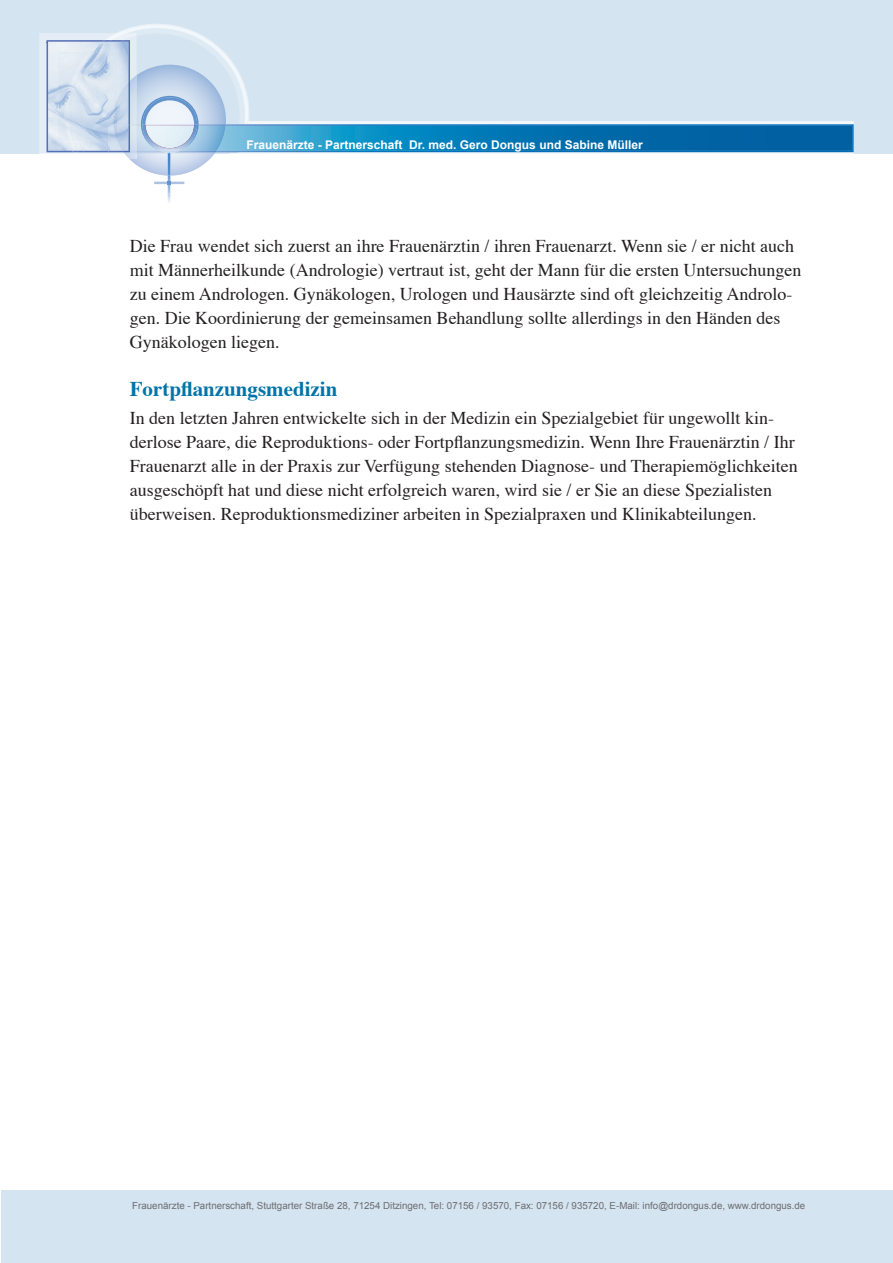
<style>
.page{position:relative;width:893px;height:1263px;background:#fff}
.page>*{position:absolute;margin:0;border:0;box-sizing:border-box;transform-origin:0 0}
.t1{font:700 21px "Times";color:#0074a8}
.t2{font:18px/24px "Times";color:#231f20}
.t3{font:700 12px "Arial";color:#fff}
.t4{font:9.75px "Arial";color:#6c6d70}
</style>
<div class="page">
<div style="left:0;top:0;width:893px;height:153px;background:#d5e4f1"></div>
<svg style="left:39px;top:24px;width:815px;height:178px"></svg>
<div style="left:1px;top:1190px;width:892px;height:73px;background:#d5e4f1"></div>
<p class="t3" style="left:247px;top:138px;width:398px">Frauenärzte - Partnerschaft Dr. med. Gero Dongus und Sabine Müller</p>
<p class="t2" style="left:130px;top:235px;width:673px">Die Frau wendet sich zuerst an ihre Frauenärztin / ihren Frauenarzt. Wenn sie / er nicht auch mit Männerheilkunde (Andrologie) vertraut ist, geht der Mann für die ersten Untersuchungen zu einem Andrologen. Gynäkologen, Urologen und Hausärzte sind oft gleichzeitig Androlo&shy;gen. Die Koordinierung der gemeinsamen Behandlung sollte allerdings in den Händen des Gynäkologen liegen.</p>
<p class="t1" style="left:130px;top:375px;width:209px">Fortpflanzungsmedizin</p>
<p class="t2" style="left:130px;top:407px;width:670px">In den letzten Jahren entwickelte sich in der Medizin ein Spezialgebiet für ungewollt kin&shy;derlose Paare, die Reproduktions- oder Fortpflanzungsmedizin. Wenn Ihre Frauenärztin / Ihr Frauenarzt alle in der Praxis zur Verfügung stehenden Diagnose- und Therapiemöglichkeiten ausgeschöpft hat und diese nicht erfolgreich waren, wird sie / er Sie an diese Spezialisten überweisen. Reproduktionsmediziner arbeiten in Spezialpraxen und Klinikabteilungen.</p>
<p class="t4" style="left:132px;top:1200px;width:675px">Frauenärzte - Partnerschaft, Stuttgarter Straße 28, 71254 Ditzingen, Tel: 07156 / 93570, Fax: 07156 / 935720, E-Mail: info@drdongus.de, www.drdongus.de</p>
</div>
